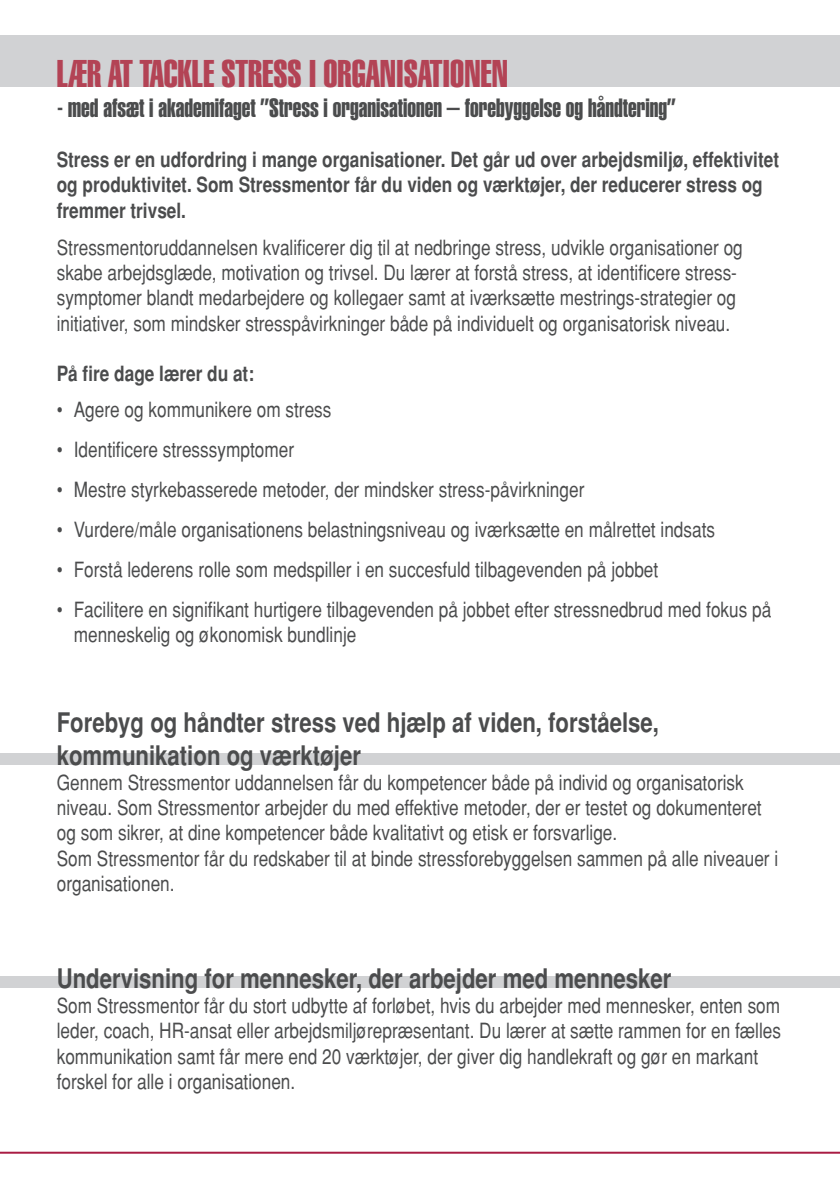
<style>
.page{position:relative;width:840px;height:1191px;background:#fff}
.page>*{position:absolute;margin:0;border:0;box-sizing:border-box;transform-origin:0 0}
.Mellemrubrik{font:38px "Helvetica Extra Compressed";color:#b34355}
.Mellemrubrik-2{font:700 condensed 27px "Helvetica";color:#4b4c4d}
.Brødtekst{font:26px "Helvetica Extra Compressed";color:#4b4c4d}
.Brødtekst-2{font:condensed 21px/25.2px "Helvetica";color:#4b4c4d}
.Brødtekst-3{font:700 condensed 21px/25.2px "Helvetica";color:#4b4c4d}
</style>
<div class="page">
<div style="left:0;top:36px;width:839px;height:51px;background:#d1d2d4"></div>
<div style="left:0;top:753px;width:839px;height:11px;background:#d1d2d4"></div>
<div style="left:0;top:976px;width:839px;height:11px;background:#d1d2d4"></div>
<hr style="left:0;top:1151px;width:839px;height:2px;background:#a91c43">
<p class="Mellemrubrik" style="left:57px;top:50px;width:452px">LÆR AT TACKLE STRESS I ORGANISATIONEN</p>
<p class="Brødtekst" style="left:57px;top:92px;width:620px">- med afsæt i akademifaget ”Stress i organisationen – forebyggelse og håndtering”</p>
<p class="Brødtekst-3" style="left:57px;top:147px;width:723px">Stress er en udfordring i mange organisationer. Det går ud over arbejdsmiljø, effektivitet og produktivitet. Som Stressmentor får du viden og værktøjer, der reducerer stress og fremmer trivsel.</p>
<p class="Brødtekst-2" style="left:57px;top:235px;width:687px">Stressmentoruddannelsen kvalificerer dig til at nedbringe stress, udvikle organisationer og skabe arbejdsglæde, motivation og trivsel. Du lærer at forstå stress, at identificere stress&shy;symptomer blandt medarbejdere og kollegaer samt at iværksætte mestrings-strategier og initiativer, som mindsker stresspåvirkninger både på individuelt og organisatorisk niveau.</p>
<p class="Brødtekst-3" style="left:57px;top:361px;width:199px">På fire dage lærer du at:</p>
<p class="Brødtekst-2" style="left:57px;top:397px;width:276px">• Agere og kommunikere om stress</p>
<p class="Brødtekst-2" style="left:57px;top:437px;width:239px">• Identificere stresssymptomer</p>
<p class="Brødtekst-2" style="left:57px;top:477px;width:529px">• Mestre styrkebasserede metoder, der mindsker stress-påvirkninger</p>
<p class="Brødtekst-2" style="left:57px;top:517px;width:659px">• Vurdere/måle organisationens belastningsniveau og iværksætte en målrettet indsats</p>
<p class="Brødtekst-2" style="left:57px;top:557px;width:602px">• Forstå lederens rolle som medspiller i en succesfuld tilbagevenden på jobbet</p>
<p class="Brødtekst-2" style="left:57px;top:597px;width:715px">• Facilitere en signifikant hurtigere tilbagevenden på jobbet efter stressnedbrud med fokus på</p>
<p class="Brødtekst-2" style="left:74px;top:622px;width:284px">menneskelig og økonomisk bundlinje</p>
<p class="Mellemrubrik-2" style="left:57px;top:707px;width:603px">Forebyg og håndter stress ved hjælp af viden, forståelse,</p>
<p class="Mellemrubrik-2" style="left:57px;top:739px;width:305px">kommunikation og værktøjer</p>
<p class="Brødtekst-2" style="left:57px;top:769px;width:706px">Gennem Stressmentor uddannelsen får du kompetencer både på individ og organisatorisk niveau. Som Stressmentor arbejder du med effektive metoder, der er testet og dokumenteret og som sikrer, at dine kompetencer både kvalitativt og etisk er forsvarlige.</p>
<p class="Brødtekst-2" style="left:57px;top:845px;width:722px">Som Stressmentor får du redskaber til at binde stressforebyggelsen sammen på alle niveauer i organisationen.</p>
<p class="Mellemrubrik-2" style="left:57px;top:962px;width:616px">Undervisning for mennesker, der arbejder med mennesker</p>
<p class="Brødtekst-2" style="left:57px;top:993px;width:725px">Som Stressmentor får du stort udbytte af forløbet, hvis du arbejder med mennesker, enten som leder, coach, HR-ansat eller arbejdsmiljørepræsentant. Du lærer at sætte rammen for en fælles kommunikation samt får mere end 20 værktøjer, der giver dig handlekraft og gør en markant forskel for alle i organisationen.</p>
</div>
